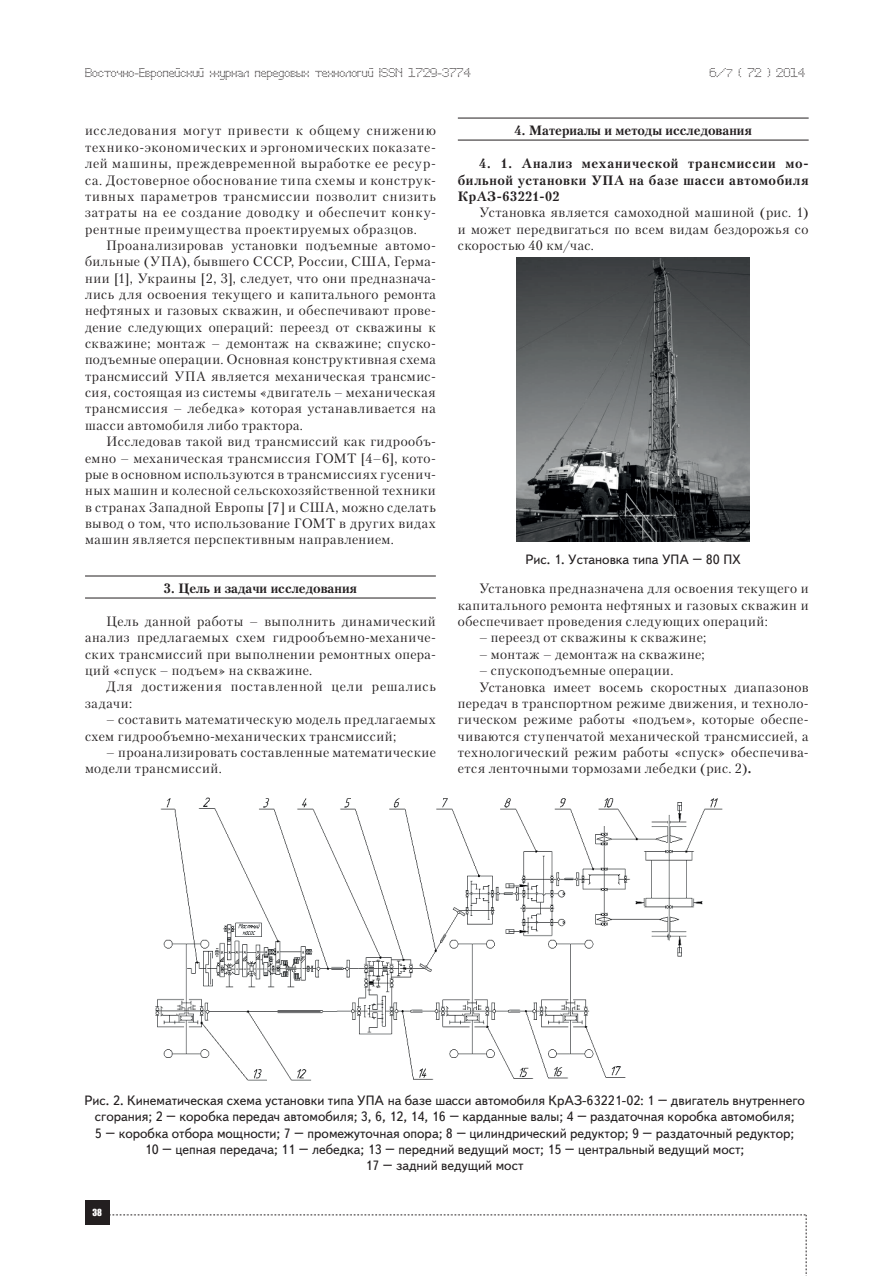
<style>
.page{position:relative;width:893px;height:1276px;background:#fff}
.page>*{position:absolute;margin:0;border:0;box-sizing:border-box;transform-origin:0 0}
.t1{font:13.5px/16.4px "Petersburg C";letter-spacing:.04em;color:#231f20}
.t2{font:13.5px/16.2px "Text Book C";color:#231f20;text-align:center}
.t3{font:13.5px "Petersburg C";letter-spacing:.06em;color:#231f20}
.t4{font:700 13.5px "Petersburg C";color:#231f20}
.t5{font:700 13.5px "Petersburg C";letter-spacing:.035em;color:#231f20}
.t6{font:700 13.5px "Petersburg C";letter-spacing:.055em;color:#231f20}
.t7{font:12px "Perfo";letter-spacing:.015em;color:#231f20}
.t8{font:9px "Impact";color:#fff}
.s1{font-size:10.5px}
.s2{font-family:"Text Book C"}
.s3{font-weight:700}
</style>
<div class="page">
<div style="left:85px;top:1200px;width:24px;height:25px;background:#231f20"></div>
<svg style="left:109px;top:1214px;width:698px;height:62px"></svg>
<hr style="left:85px;top:575px;width:351px;height:1px;background:#231f20">
<hr style="left:85px;top:597px;width:351px;height:1px;background:#231f20">
<hr style="left:458px;top:118px;width:351px;height:1px;background:#231f20">
<hr style="left:458px;top:140px;width:351px;height:1px;background:#231f20">
<img style="left:517px;top:257px;width:232px;height:284px">
<img style="left:155px;top:797px;width:568px;height:284px">
<p class="t7" style="left:85px;top:65px;width:387px">Восточно-Европейский журнал передовых технологий ISSN 1729-3774</p>
<p class="t7" style="left:709px;top:65px;width:97px">6/<span class="s1">7</span> ( 72 ) 2014</p>
<p class="t1" style="left:85px;top:122px;width:352px">исследования могут привести к общему снижению</p>
<p class="t1" style="left:85px;top:139px;width:352px">технико-экономических и эргономических показате-</p>
<p class="t3" style="left:85px;top:155px;width:352px">лей машины, преждевременной выработке ее ресур-</p>
<p class="t1" style="left:85px;top:171px;width:352px">са. Достоверное обоснование типа схемы и конструк-</p>
<p class="t1" style="left:85px;top:188px;width:352px">тивных параметров трансмиссии позволит снизить</p>
<p class="t1" style="left:85px;top:204px;width:352px">затраты на ее создание доводку и обеспечит конку-</p>
<p class="t3" style="left:85px;top:221px;width:333px">рентные преимущества проектируемых образцов.</p>
<p class="t1" style="left:106px;top:237px;width:331px">Проанализировав установки подъемные автомо-</p>
<p class="t1" style="left:85px;top:253px;width:352px">бильные (УПА), бывшего СССР, России, США, Герма-</p>
<p class="t1" style="left:85px;top:270px;width:352px">нии [1], Украины [2, 3], следует, что они предназнача-</p>
<p class="t1" style="left:85px;top:286px;width:352px">лись для освоения текущего и капитального ремонта</p>
<p class="t1" style="left:85px;top:302px;width:352px">нефтяных и газовых скважин, и обеспечивают прове-</p>
<p class="t1" style="left:85px;top:319px;width:352px">дение следующих операций: переезд от скважины к</p>
<p class="t1" style="left:85px;top:335px;width:352px">скважине; монтаж – демонтаж на скважине; спуско-</p>
<p class="t1" style="left:85px;top:351px;width:352px">подъемные операции. Основная конструктивная схема</p>
<p class="t1" style="left:85px;top:368px;width:352px">трансмиссий УПА является механическая трансмис-</p>
<p class="t1" style="left:85px;top:384px;width:352px">сия, состоящая из системы «двигатель – механическая</p>
<p class="t1" style="left:85px;top:400px;width:352px">трансмиссия – лебедка» которая устанавливается на</p>
<p class="t1" style="left:85px;top:417px;width:219px">шасси автомобиля либо трактора.</p>
<p class="t1" style="left:106px;top:433px;width:331px">Исследовав такой вид трансмиссий как гидрообъ-</p>
<p class="t1" style="left:85px;top:449px;width:352px">емно – механическая трансмиссия ГОМТ [4–6], кото-</p>
<p class="t1" style="left:85px;top:466px;width:352px">рые в основном используются в трансмиссиях гусенич-</p>
<p class="t1" style="left:85px;top:482px;width:352px">ных машин и колесной сельскохозяйственной техники</p>
<p class="t1" style="left:85px;top:498px;width:352px">в странах Западной Европы [7] и США, можно сделать</p>
<p class="t1" style="left:85px;top:515px;width:352px">вывод о том, что использование ГОМТ в других видах</p>
<p class="t1" style="left:85px;top:531px;width:310px">машин является перспективным направлением.</p>
<p class="t4" style="left:164px;top:580px;width:195px">3. Цель и задачи исследования</p>
<p class="t1" style="left:106px;top:613px;width:331px">Цель данной работы – выполнить динамический</p>
<p class="t1" style="left:85px;top:629px;width:352px">анализ предлагаемых схем гидрообъемно-механиче-</p>
<p class="t1" style="left:85px;top:646px;width:352px">ских трансмиссий при выполнении ремонтных опера-</p>
<p class="t1" style="left:85px;top:662px;width:229px">ций «спуск – подъем» на скважине.</p>
<p class="t3" style="left:106px;top:678px;width:331px">Для достижения поставленной цели решались</p>
<p class="t1" style="left:85px;top:695px;width:49px">задачи:</p>
<p class="t1" style="left:85px;top:711px;width:352px;text-indent:21px">– составить математическую модель предлагаемых схем гидрообъемно-механических трансмиссий;</p>
<p class="t1" style="left:85px;top:744px;width:352px;text-indent:21px">– проанализировать составленные математические модели трансмиссий.</p>
<p class="t4" style="left:514px;top:122px;width:239px">4. Материалы и методы исследования</p>
<p class="t6" style="left:479px;top:155px;width:331px">4. 1. Анализ механической трансмиссии мо-</p>
<p class="t5" style="left:458px;top:171px;width:352px">бильной установки УПА на базе шасси автомобиля</p>
<p class="t5" style="left:458px;top:188px;width:103px">КрАЗ-63221-02</p>
<p class="t1" style="left:479px;top:204px;width:331px">Установка является самоходной машиной (рис. 1)</p>
<p class="t1" style="left:458px;top:220px;width:352px">и может передвигаться по всем видам бездорожья со</p>
<p class="t1" style="left:458px;top:237px;width:138px">скоростью 40 км/час.</p>
<p class="t1" style="left:479px;top:544px;width:331px;line-height:29.5px;text-indent:46px"><span class="s2">Рис. 1. Установка типа УПА – 80 ПХ<br></span>Установка предназначена для освоения текущего и</p>
<p class="t1" style="left:458px;top:596px;width:352px">капитального ремонта нефтяных и газовых скважин и обеспечивает проведения следующих операций:</p>
<p class="t1" style="left:479px;top:629px;width:229px">– переезд от скважины к скважине;</p>
<p class="t1" style="left:479px;top:646px;width:227px">– монтаж – демонтаж на скважине;</p>
<p class="t1" style="left:479px;top:662px;width:196px">– спускоподъемные операции.</p>
<p class="t1" style="left:479px;top:678px;width:331px">Установка имеет восемь скоростных диапазонов</p>
<p class="t1" style="left:458px;top:695px;width:352px">передач в транспортном режиме движения, и техноло-</p>
<p class="t1" style="left:458px;top:711px;width:352px">гическом режиме работы «подъем», которые обеспе-</p>
<p class="t1" style="left:458px;top:727px;width:352px">чиваются ступенчатой механической трансмиссией, а</p>
<p class="t1" style="left:458px;top:744px;width:352px">технологический режим работы «спуск» обеспечива-</p>
<p class="t1" style="left:458px;top:760px;width:295px">ется ленточными тормозами лебедки (рис. 2)<span class="s3">.</span></p>
<p class="t2" style="left:84px;top:1092px;width:722px">Рис. 2. Кинематическая схема установки типа УПА на базе шасси автомобиля КрАЗ-63221-02: 1 – двигатель внутреннего сгорания; 2 – коробка передач автомобиля; 3, 6, 12, 14, 16 – карданные валы; 4 – раздаточная коробка автомобиля;<br>5 – коробка отбора мощности; 7 – промежуточная опора; 8 – цилиндрический редуктор; 9 – раздаточный редуктор;<br>10 – цепная передача; 11 – лебедка; 13 – передний ведущий мост; 15 – центральный ведущий мост;<br>17 – задний ведущий мост</p>
<p class="t8" style="left:92px;top:1205px;width:11px">38</p>
</div>
